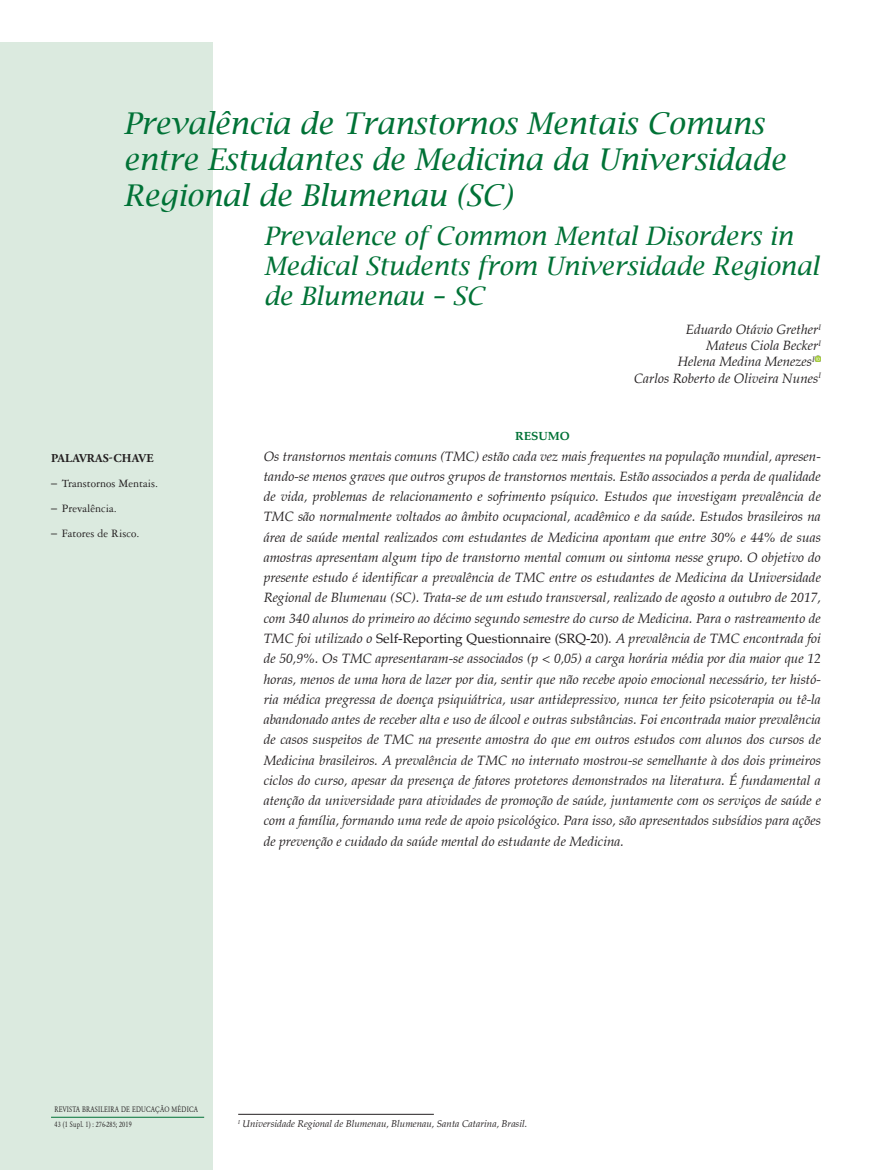
<style>
.page{position:relative;width:872px;height:1170px;background:#fff}
.page>*{position:absolute;margin:0;border:0;box-sizing:border-box;transform-origin:0 0}
._00{font:italic 30px/36px "Lucida Bright";color:#007236}
._01{font:italic 25.5px/30px "Lucida Bright";color:#007236}
._04{font:italic 13.5px/20.2px "Palton";color:#231f20;text-align:justify}
._02{font:italic 13.5px "Palton";color:#231f20}
.t1{font:12px "Garamond 3 LT Std";color:#231f20}
.Keywords{font:700 12px "Adobe Garamond Pro";letter-spacing:.015em;color:#231f20}
._03{font:700 12px "Palton";color:#007236}
.footnote_abre{font:italic 9.75px "Palton";color:#231f20}
.t2{font:8.25px/15px "Garamond";letter-spacing:.03em;color:#231f20;scale:.8 1}
.s1{font-family:"Palton Roman"}
.s2{font-family:"Palton Roman";font-style:normal}
</style>
<div class="page">
<div style="left:0;top:43px;width:213px;height:1126px;background:#dbeadf"></div>
<hr style="left:51px;top:1116px;width:153px;height:1px;background:#007236">
<hr style="left:238px;top:1113px;width:196px;height:1px;background:#231f20">
<svg style="left:814px;top:355px;width:7px;height:7px"></svg>
<p class="_00" style="left:123px;top:106px;width:663px">Prevalência de Transtornos Mentais Comuns entre Estudantes de Medicina da Universidade<br>Regional de Blumenau (SC)</p>
<p class="_01" style="left:264px;top:221px;width:557px">Prevalence of Common Mental Disorders in<br>Medical Students from Universidade Regional de Blumenau – SC</p>
<p class="_02" style="left:686px;top:321px;width:137px">Eduardo Otávio Grether<sup>I</sup></p>
<p class="_02" style="left:706px;top:338px;width:116px">Mateus Ciola Becker<sup>I</sup></p>
<p class="_02" style="left:677px;top:354px;width:138px">Helena Medina Menezes<sup>I</sup></p>
<p class="_02" style="left:634px;top:370px;width:188px">Carlos Roberto de Oliveira Nunes<sup>I</sup></p>
<p class="Keywords" style="left:51px;top:450px;width:104px">PALAVRAS-CHAVE</p>
<p class="t1" style="left:51px;top:476px;width:109px"><span class="s1">–</span> Transtornos Mentais.</p>
<p class="t1" style="left:51px;top:501px;width:67px"><span class="s1">–</span> Prevalência.</p>
<p class="t1" style="left:51px;top:526px;width:90px"><span class="s1">–</span> Fatores de Risco.</p>
<p class="_03" style="left:515px;top:429px;width:56px">RESUMO</p>
<p class="_04" style="left:264px;top:446px;width:559px">Os transtornos mentais comuns (TMC) estão cada vez mais frequentes na população mundial, apresen&shy;tando-se menos graves que outros grupos de transtornos mentais. Estão associados a perda de qualidade de vida, problemas de relacionamento e sofrimento psíquico. Estudos que investigam prevalência de TMC são normalmente voltados ao âmbito ocupacional, acadêmico e da saúde. Estudos brasileiros na área de saúde mental realizados com estudantes de Medicina apontam que entre 30% e 44% de suas amostras apresentam algum tipo de transtorno mental comum ou sintoma nesse grupo. O objetivo do presente estudo é identificar a prevalência de TMC entre os estudantes de Medicina da Universidade Regional de Blumenau (SC). Trata-se de um estudo transversal, realizado de agosto a outubro de 2017, com 340 alunos do primeiro ao décimo segundo semestre do curso de Medicina. Para o rastreamento de TMC foi utilizado o <span class="s2">Self-Reporting Questionnaire (SRQ-20)</span>. A prevalência de TMC encontrada foi de 50,9%. Os TMC apresentaram-se associados (p &lt; 0,05) a carga horária média por dia maior que 12 horas, menos de uma hora de lazer por dia, sentir que não recebe apoio emocional necessário, ter histó&shy;ria médica pregressa de doença psiquiátrica, usar antidepressivo, nunca ter feito psicoterapia ou tê-la abandonado antes de receber alta e uso de álcool e outras substâncias. Foi encontrada maior prevalência de casos suspeitos de TMC na presente amostra do que em outros estudos com alunos dos cursos de Medicina brasileiros. A prevalência de TMC no internato mostrou-se semelhante à dos dois primeiros ciclos do curso, apesar da presença de fatores protetores demonstrados na literatura. É fundamental a atenção da universidade para atividades de promoção de saúde, juntamente com os serviços de saúde e com a família, formando uma rede de apoio psicológico. Para isso, são apresentados subsídios para ações de prevenção e cuidado da saúde mental do estudante de Medicina.</p>
<p class="t2" style="left:54px;top:1101px;width:181px">REVISTA BRASILEIRA DE EDUCAÇÃO MÉDICA<br>43 (1 Supl. 1) : 276-285; 2019</p>
<p class="footnote_abre" style="left:238px;top:1118px;width:291px"><sup>I</sup> Universidade Regional de Blumenau, Blumenau, Santa Catarina, Brasil.</p>
</div>
